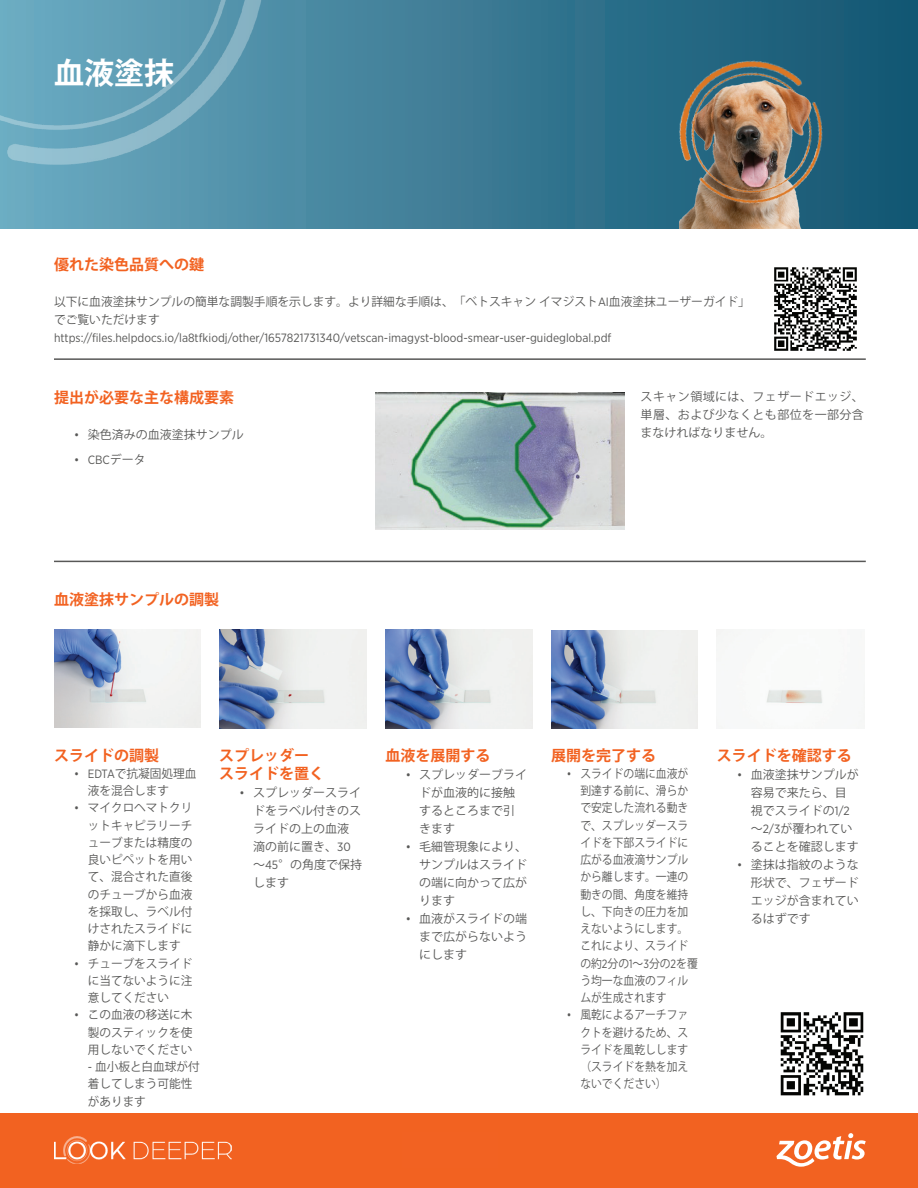
<style>
.page{position:relative;width:918px;height:1188px;background:#fff}
.page>*{position:absolute;margin:0;border:0;box-sizing:border-box;transform-origin:0 0}
.t1{font:700 30px "Koz Go Std";color:#fff}
.t2{font:700 15px/18px "Koz Go Std";color:#f26221}
.t3{font:12px/18px "Koz Go Std";color:#585857;text-align:justify}
.t4{font:12px/17.2px "Koz Go Std";color:#585857;scale:.9 1}
.t5{font:12px "Gotham Narrow";color:#585857}
.s1{font-family:"Gotham Narrow"}
.s2{font-family:"Koz Go Std"}
</style>
<div class="page">
<div style="left:0;top:1114px;width:918px;height:74px;background:#f26221"></div>
<svg style="left:776px;top:1133px;width:90px;height:34px"></svg>
<img style="left:54px;top:1136px;width:177px;height:27px">
<div style="left:0;top:0;width:918px;height:229px;background:linear-gradient(to right,#6ba9c0,#0f536f)"></div>
<hr style="left:54px;top:358px;width:812px;height:2px;background:#585857">
<hr style="left:54px;top:561px;width:812px;height:1px;background:#585857">
<img style="left:0;top:0;width:266px;height:165px">
<img style="left:375px;top:392px;width:250px;height:137px">
<img style="left:54px;top:630px;width:146px;height:97px">
<img style="left:219px;top:630px;width:147px;height:98px">
<img style="left:385px;top:630px;width:148px;height:98px">
<img style="left:551px;top:630px;width:146px;height:98px">
<img style="left:717px;top:630px;width:106px;height:74px">
<img style="left:774px;top:267px;width:83px;height:84px">
<img style="left:781px;top:1012px;width:83px;height:83px">
<img style="left:669px;top:47px;width:176px;height:177px">
<img style="left:679px;top:81px;width:133px;height:28px">
<img style="left:653px;top:109px;width:178px;height:120px">
<h1 class="t1" style="left:54px;top:54px;width:121px">血液塗抹</h1>
<p class="t2" style="left:54px;top:256px;width:151px">優れた染色品質への鍵</p>
<p class="t3" style="left:54px;top:293px;width:698px">以下に血液塗抹サンプルの簡単な調製手順を示します。より詳細な手順は、「ベトスキャンイマジスト<span class="s1">AI</span>血液塗抹ユーザーガイド」でご覧いただけます</p>
<p class="t5" style="left:54px;top:330px;width:559px">https://files.helpdocs.io/la8tfkiodj/other/1657821731340/vetscan-imagyst-blood-smear-user-guideglobal.pdf</p>
<p class="t2" style="left:54px;top:389px;width:181px">提出が必要な主な構成要素</p>
<p class="t3" style="left:74px;top:426px;width:171px"><span class="s1">•</span> 染色済みの血液塗抹サンプル</p>
<p class="t5" style="left:74px;top:452px;width:73px">• CBC<span class="s2">データ</span></p>
<p class="t2" style="left:54px;top:591px;width:166px">血液塗抹サンプルの調製</p>
<p class="t3" style="left:641px;top:388px;width:225px">スキャン領域には、フェザードエッジ、単層、および少なくとも部位を一部分含まなければなりません。</p>
<p class="t2" style="left:54px;top:747px;width:107px">スライドの調製</p>
<p class="t3" style="left:88px;top:765px;width:110px;line-height:17.2px;text-indent:-14px"><span class="s1">• EDTA</span>で抗凝固処理血液を混合します</p>
<p class="t3" style="left:88px;top:800px;width:106px;line-height:17.2px;text-indent:-14px"><span class="s1">•</span> マイクロヘマトクリットキャピラリーチューブまたは精度の良いピペットを用いて、混合された直後のチューブから血液を採取し、ラベル付けされたスライドに静かに滴下します</p>
<p class="t3" style="left:88px;top:955px;width:106px;line-height:17.2px;text-indent:-14px"><span class="s1">•</span> チューブをスライドに当てないように注意してください</p>
<p class="t3" style="left:88px;top:1007px;width:106px;line-height:17.2px;text-indent:-14px"><span class="s1">•</span> この血液の移送に木製のスティックを使用しないでください</p>
<p class="t3" style="left:88px;top:1059px;width:114px;line-height:17.2px;text-align:left"><span class="s1">-</span> 血小板と白血球が付着してしまう可能性があります</p>
<p class="t2" style="left:219px;top:747px;width:106px">スプレッダースライドを置く</p>
<p class="t3" style="left:253px;top:784px;width:111px;text-align:left;text-indent:-14px"><span class="s1">•</span> スプレッダースライドをラベル付きのスライドの上の血液滴の前に置き、<span class="s1">30</span>～<span class="s1">45</span>°の角度で保持します</p>
<p class="t2" style="left:385px;top:747px;width:106px">血液を展開する</p>
<p class="t3" style="left:419px;top:766px;width:109px;text-align:left;text-indent:-14px"><span class="s1">•</span> スプレッダーブライドが血液的に接触するところまで引きます</p>
<p class="t3" style="left:419px;top:838px;width:109px;text-indent:-14px"><span class="s1">•</span> 毛細管現象により、サンプルはスライドの端に向かって広がります</p>
<p class="t3" style="left:419px;top:910px;width:109px;text-indent:-14px"><span class="s1">•</span> 血液がスライドの端まで広がらないようにします</p>
<p class="t2" style="left:551px;top:747px;width:106px">展開を完了する</p>
<p class="t4" style="left:580px;top:765px;width:132px;text-indent:-14px"><span class="s1">•</span> スライドの端に血液が到達する前に、滑らかで安定した流れる動きで、スプレッダースライドを下部スライドに広がる血液滴サンプルから離します。一連の動きの間、角度を維持し、下向きの圧力を加えないようにします。これにより、スライドの約<span class="s1">2</span>分の<span class="s1">1</span>～<span class="s1">3</span>分の<span class="s1">2</span>を覆う均一な血液のフィルムが生成されます</p>
<p class="t4" style="left:580px;top:1007px;width:121px;text-align:justify;text-indent:-14px"><span class="s1">•</span> 風乾によるアーチファクトを避けるため、スライドを風乾しします（スライドを熱を加えないでください）</p>
<p class="t2" style="left:717px;top:747px;width:137px">スライドを確認する</p>
<p class="t3" style="left:751px;top:766px;width:110px;text-align:left;text-indent:-14px"><span class="s1">•</span> 血液塗抹サンプルが容易で来たら、目視でスライドの<span class="s1">1/2</span>～<span class="s1">2/3</span>が覆われていることを確認します</p>
<p class="t3" style="left:751px;top:856px;width:110px;text-indent:-14px"><span class="s1">•</span> 塗抹は指紋のような形状で、フェザードエッジが含まれているはずです</p>
</div>
